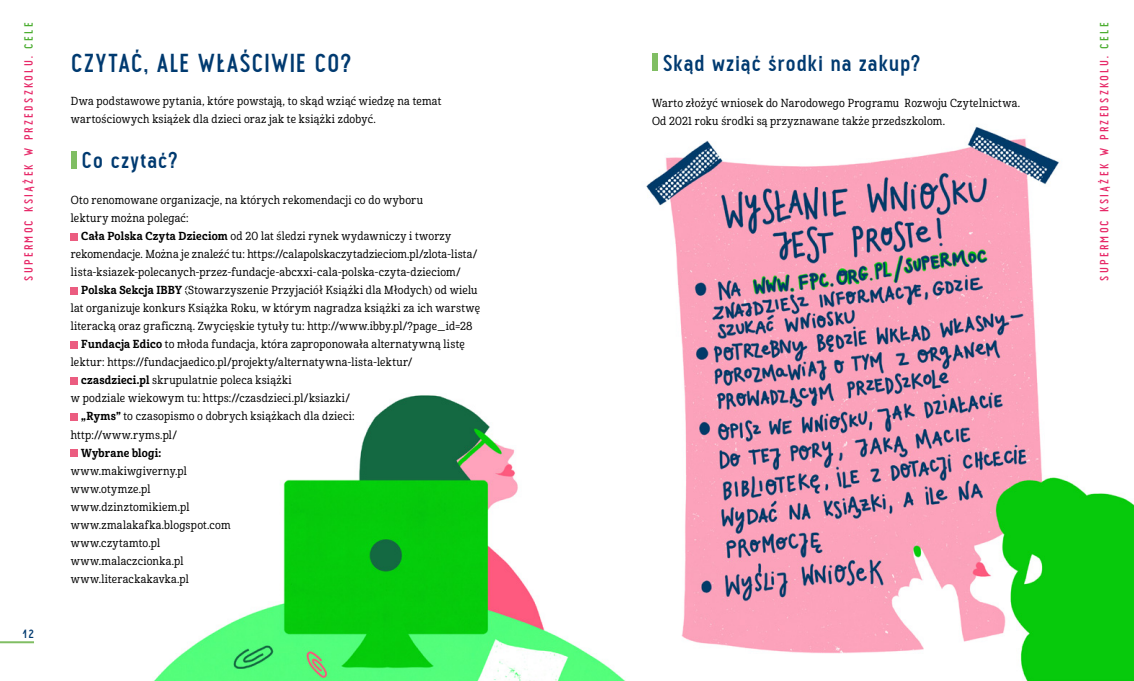
<style>
.page{position:relative;width:1134px;height:681px;background:#fff}
.page>*{position:absolute;margin:0;border:0;box-sizing:border-box;transform-origin:0 0}
.t1{font:700 26px "Pekora";letter-spacing:.02em;color:#003a70}
.t2{font:700 23px "Pekora";letter-spacing:.02em;color:#003a70}
.t3{font:700 12px "Pekora";letter-spacing:.185em;color:#e72968}
.t4{font:700 12px "Pekora";color:#003a70}
.t5{font:11.3px/18px "Cabrito Con Med";letter-spacing:.025em;color:#000}
.t6{font:11.3px "Cabrito Con Bol";letter-spacing:.015em;color:#000}
.s1{color:#4cad31}
.s2{font-family:"Cabrito Con Bol"}
</style>
<div class="page">
<img style="left:646px;top:127px;width:488px;height:553px">
<div style="left:652px;top:54px;width:6px;height:17px;background:#80be63"></div>
<img style="left:154px;top:395px;width:470px;height:285px">
<div style="left:71px;top:151px;width:6px;height:17px;background:#80be63"></div>
<div style="left:71px;top:233px;width:7px;height:7px;background:#eb5c80"></div>
<div style="left:71px;top:287px;width:7px;height:7px;background:#eb5c80"></div>
<div style="left:71px;top:341px;width:7px;height:7px;background:#eb5c80"></div>
<div style="left:71px;top:377px;width:7px;height:7px;background:#eb5c80"></div>
<div style="left:71px;top:413px;width:7px;height:7px;background:#eb5c80"></div>
<div style="left:71px;top:449px;width:7px;height:7px;background:#eb5c80"></div>
<hr style="left:0;top:641px;width:34px;height:2px;background:#80be63">
<p class="t3" style="left:22px;top:281px;width:258px;rotate:-90deg">supermoc ksiĄŻek w przedszkolu. <span class="s1">Cele</span></p>
<p class="t3" style="left:1097px;top:280px;width:258px;rotate:-90deg">supermoc ksiĄŻek w przedszkolu. <span class="s1">Cele</span></p>
<h1 class="t1" style="left:71px;top:49px;width:282px">CZYTAĆ, ale WŁAŚCIWIE CO?</h1>
<p class="t5" style="left:71px;top:92px;width:372px">Dwa podstawowe pytania, które powstają, to skąd wziąć wiedzę na temat wartościowych książek dla dzieci oraz jak te książki zdobyć.</p>
<h2 class="t2" style="left:82px;top:147px;width:98px">Co czytać?</h2>
<p class="t5" style="left:71px;top:191px;width:354px">Oto renomowane organizacje, na których rekomendacji co do wyboru lektury można polegać:</p>
<p class="t5" style="left:71px;top:227px;width:408px;text-indent:10px"><span class="s2">Cała Polska Czyta Dzieciom</span> od 20 lat śledzi rynek wydawniczy i tworzy rekomendacje. Można je znaleźć tu: https://calapolskaczytadzieciom.pl/zlota-lista/ lista-ksiazek-polecanych-przez-fundacje-abcxxi-cala-polska-czyta-dzieciom/</p>
<p class="t5" style="left:81px;top:281px;width:398px"><span class="s2">Polska Sekcja IBBY</span> (Stowarzyszenie Przyjaciół Książki dla Młodych) od wielu</p>
<p class="t5" style="left:71px;top:299px;width:411px">lat organizuje konkurs Książka Roku, w którym nagradza książki za ich warstwę</p>
<p class="t5" style="left:71px;top:317px;width:403px">literacką oraz graficzną. Zwycięskie tytuły tu: http://www.ibby.pl/?page_id=28</p>
<p class="t5" style="left:81px;top:335px;width:385px"><span class="s2">Fundacja Edico</span> to młoda fundacja, która zaproponowała alternatywną listę</p>
<p class="t5" style="left:71px;top:353px;width:343px">lektur: https://fundacjaedico.pl/projekty/alternatywna-lista-lektur/</p>
<p class="t5" style="left:81px;top:371px;width:212px"><span class="s2">czasdzieci.pl</span> skrupulatnie poleca książki</p>
<p class="t5" style="left:71px;top:389px;width:281px">w podziale wiekowym tu: https://czasdzieci.pl/ksiazki/</p>
<p class="t5" style="left:81px;top:407px;width:275px"><span class="s2">„Ryms”</span> to czasopismo o dobrych książkach dla dzieci:</p>
<p class="t5" style="left:71px;top:425px;width:108px">http://www.ryms.pl/</p>
<p class="t6" style="left:81px;top:445px;width:82px">Wybrane blogi:</p>
<p class="t5" style="left:71px;top:461px;width:161px">www.makiwgiverny.pl www.otymze.pl www.dzinztomikiem.pl www.zmalakafka.blogspot.com www.czytamto.pl www.malaczcionka.pl www.literackakavka.pl</p>
<h2 class="t2" style="left:663px;top:50px;width:260px">Skąd wziąć środki na zakup?</h2>
<p class="t5" style="left:652px;top:94px;width:369px">Warto złożyć wniosek do Narodowego Programu Rozwoju Czytelnictwa.<br>Od 2021 roku środki są przyznawane także przedszkolom.</p>
<p class="t4" style="left:23px;top:627px;width:13px">12</p>
</div>
